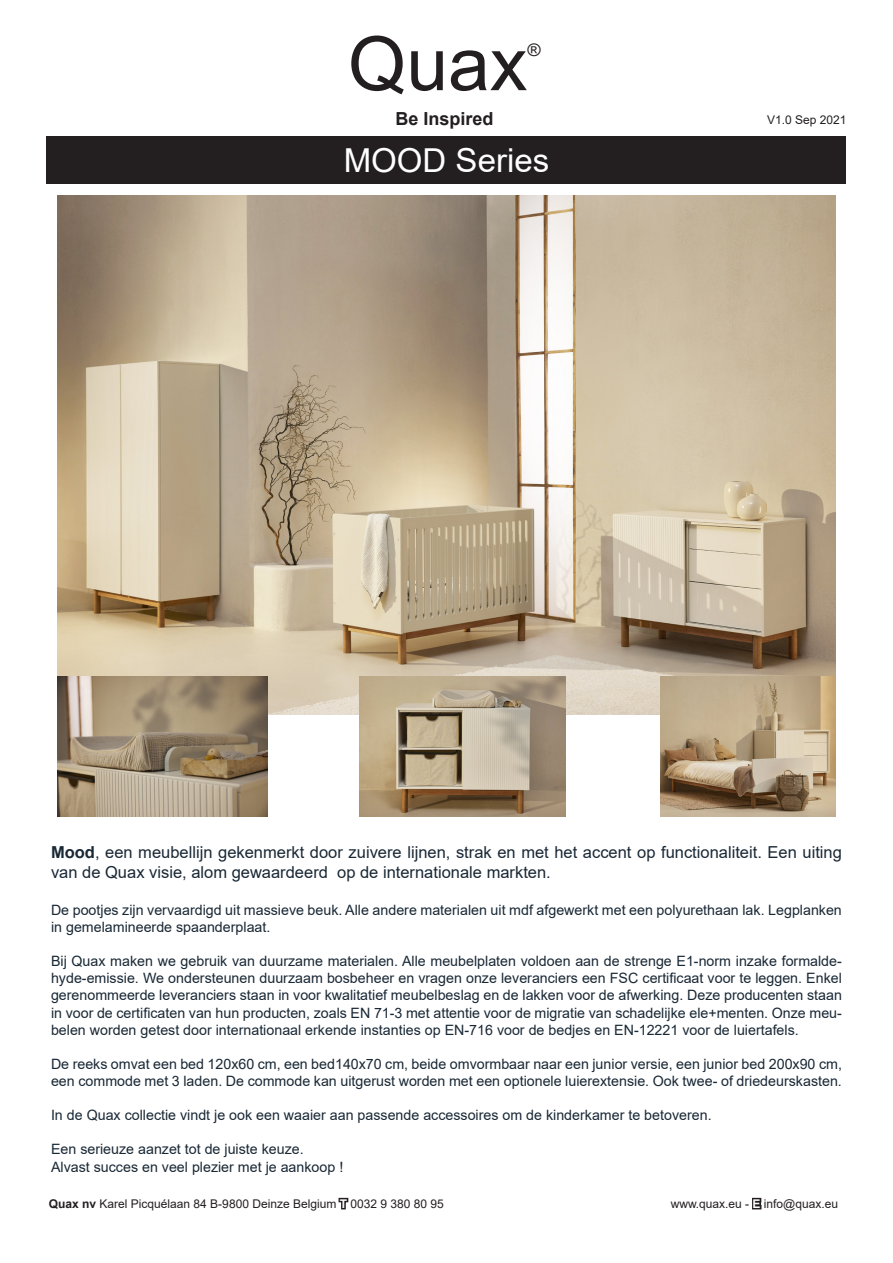
<style>
.page{position:relative;width:893px;height:1263px;background:#fff}
.page>*{position:absolute;margin:0;border:0;box-sizing:border-box;transform-origin:0 0}
.t1{font:75px "Arial";color:#231f20}
.t2{font:33px "Arial";color:#fff}
.t3{font:700 18px "Arial";color:#231f20}
.t4{font:17.25px "Arial";color:#231f20;scale:1.04 1}
.t5{font:16.5px/19.8px "Arial";color:#192835}
.t6{font:14.25px/17.1px "Arial";color:#192835}
.t7{font:12px "Arial";color:#231f20}
.s1{font-weight:700}
</style>
<div class="page">
<img style="left:58px;top:196px;width:777px;height:518px">
<img style="left:359px;top:676px;width:207px;height:140px">
<div style="left:47px;top:136px;width:799px;height:47px;background:#231f20"></div>
<img style="left:660px;top:676px;width:175px;height:140px">
<img style="left:58px;top:676px;width:210px;height:140px">
<p class="t1" style="left:348px;top:12px;width:181px">Quax</p>
<p class="t4" style="left:527px;top:38px;width:14px">®</p>
<p class="t3" style="left:395px;top:106px;width:100px">Be Inspired</p>
<p class="t7" style="left:767px;top:111px;width:81px">V1.0 Sep 2021</p>
<p class="t2" style="left:344px;top:138px;width:207px">MOOD Series</p>
<p class="t5" style="left:51px;top:842px;width:792px"><span class="s1">Mood</span>, een meubellijn gekenmerkt door zuivere lijnen, strak en met het accent op functionaliteit. Een uiting van de Quax visie, alom gewaardeerd op de internationale markten.</p>
<p class="t6" style="left:51px;top:901px;width:792px">De pootjes zijn vervaardigd uit massieve beuk. Alle andere materialen uit mdf afgewerkt met een polyurethaan lak. Legplanken in gemelamineerde spaanderplaat.</p>
<p class="t6" style="left:51px;top:953px;width:792px;text-align:justify">Bij Quax maken we gebruik van duurzame materialen. Alle meubelplaten voldoen aan de strenge E1-norm inzake formalde&shy;hyde-emissie. We ondersteunen duurzaam bosbeheer en vragen onze leveranciers een FSC certificaat voor te leggen. Enkel gerenommeerde leveranciers staan in voor kwalitatief meubelbeslag en de lakken voor de afwerking. Deze producenten staan in voor de certificaten van hun producten, zoals EN 71-3 met attentie voor de migratie van schadelijke ele+menten. Onze meu&shy;belen worden getest door internationaal erkende instanties op EN-716 voor de bedjes en EN-12221 voor de luiertafels.</p>
<p class="t6" style="left:51px;top:1055px;width:792px">De reeks omvat een bed 120x60 cm, een bed140x70 cm, beide omvormbaar naar een junior versie, een junior bed 200x90 cm, een commode met 3 laden. De commode kan uitgerust worden met een optionele luierextensie. Ook twee- of driedeurskasten.</p>
<p class="t6" style="left:51px;top:1106px;width:662px">In de Quax collectie vindt je ook een waaier aan passende accessoires om de kinderkamer te betoveren.</p>
<p class="t6" style="left:51px;top:1141px;width:254px">Een serieuze aanzet tot de juiste keuze.</p>
<p class="t6" style="left:51px;top:1158px;width:294px">Alvast succes en veel plezier met je aankoop !</p>
<p class="t7" style="left:49px;top:1195px;width:396px"><span class="s1">Quax nv</span> Karel Picquélaan 84 B-9800 Deinze Belgium <span class="s1">T</span> 0032 9 380 80 95</p>
<p class="t7" style="left:671px;top:1195px;width:169px">www.quax.eu - <span class="s1">E</span> info@quax.eu</p>
</div>
